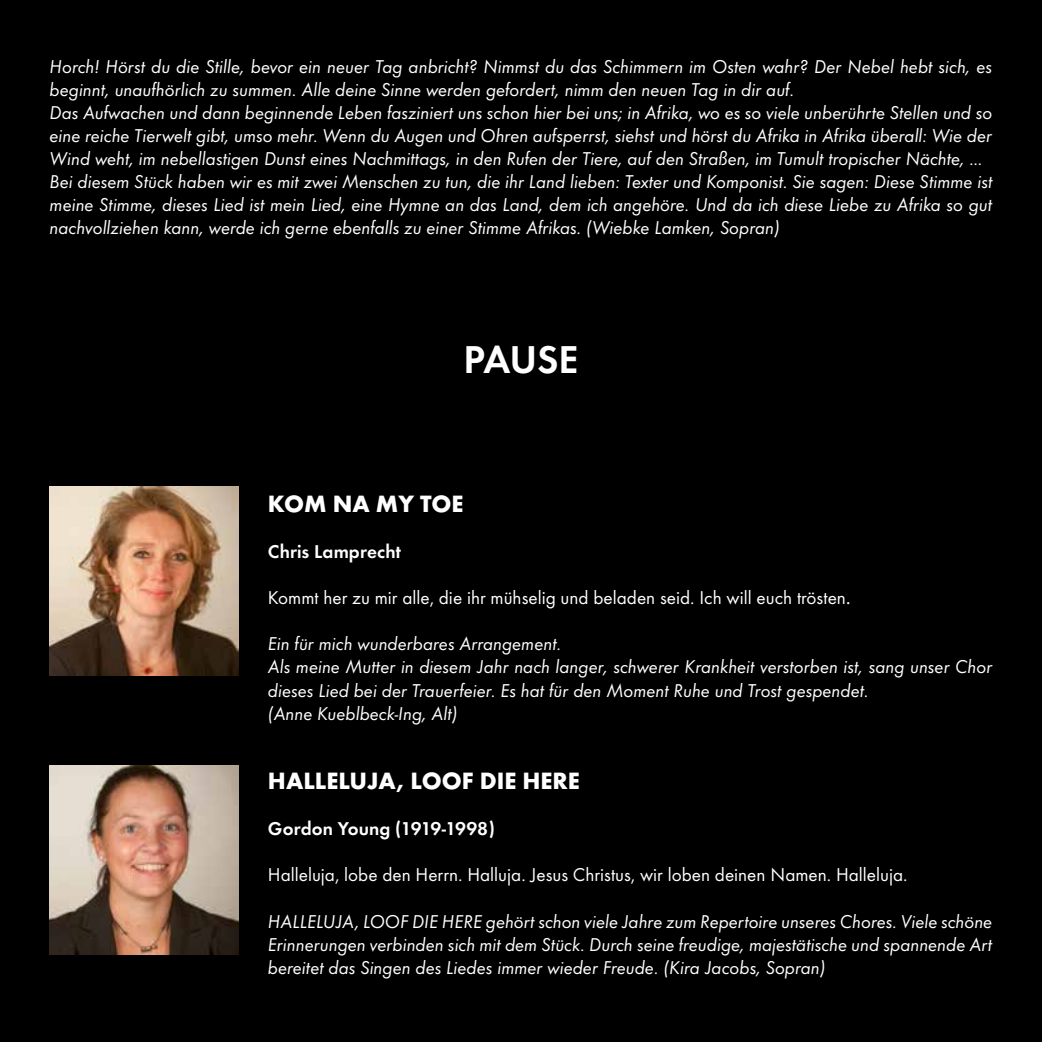
<style>
.page{position:relative;width:1042px;height:1042px;background:#000}
.page>*{position:absolute;margin:0;border:0;box-sizing:border-box;transform-origin:0 0}
.t1{font:600 40.25px "Futura T";letter-spacing:-.01em;color:#fff}
.t2{font:700 24.5px "Futura T";color:#fff}
.t3{font:italic 19.25px/23.1px "Futura T";color:#fff}
.t4{font:19.25px "Futura T";color:#fff}
.t5{font:600 19.25px "Futura T";letter-spacing:.005em;color:#fff}
.s1{font-family:"Minion Pro"}
</style>
<div class="page">
<img style="left:50px;top:487px;width:188px;height:188px">
<img style="left:50px;top:766px;width:188px;height:188px">
<p class="t3" style="left:50px;top:55px;width:944px">Horch! Hörst du die Stille, bevor ein neuer Tag anbricht? Nimmst du das Schimmern im Osten wahr? Der Nebel hebt sich, es beginnt, unaufhörlich zu summen. Alle deine Sinne werden gefordert, nimm den neuen Tag in dir auf.<br>Das Aufwachen und dann beginnende Leben fasziniert uns schon hier bei uns; in Afrika, wo es so viele unberührte Stellen und so eine reiche Tierwelt gibt, umso mehr. Wenn du Augen und Ohren aufsperrst, siehst und hörst du Afrika in Afrika überall: Wie der Wind weht, im nebellastigen Dunst eines Nachmittags, in den Rufen der Tiere, auf den Straßen, im Tumult tropischer Nächte, … Bei diesem Stück haben wir es mit zwei Menschen zu tun, die ihr Land lieben: Texter und Komponist. Sie sagen: Diese Stimme ist meine Stimme, dieses Lied ist mein Lied, eine Hymne an das Land, dem ich angehöre. Und da ich diese Liebe zu Afrika so gut nachvollziehen kann, werde ich gerne ebenfalls zu einer Stimme Afrikas. (Wiebke Lamken, Sopran)</p>
<h1 class="t1" style="left:463px;top:336px;width:117px">PAUSE</h1>
<p class="t2" style="left:268px;top:489px;width:197px">KOM NA MY TOE</p>
<p class="t5" style="left:268px;top:540px;width:135px">Chris Lamprecht</p>
<p class="t4" style="left:268px;top:586px;width:584px">Kommt her zu mir alle, die ihr mühselig und beladen seid. Ich will euch trösten<span class="s1">.</span></p>
<p class="t3" style="left:268px;top:632px;width:726px">Ein für mich wunderbares Arrangement.<br>Als meine Mutter in diesem Jahr nach langer, schwerer Krankheit verstorben ist, sang unser Chor dieses Lied bei der Trauerfeier. Es hat für den Moment Ruhe und Trost gespendet.<br>(Anne Kueblbeck-Ing, Alt)</p>
<p class="t2" style="left:268px;top:766px;width:313px">HALLELUJA, LOOF DIE HERE</p>
<p class="t5" style="left:268px;top:817px;width:228px">Gordon Young (1919-1998)</p>
<p class="t4" style="left:268px;top:864px;width:641px">Halleluja, lobe den Herrn. Halluja. Jesus Christus, wir loben deinen Namen. Halleluja.</p>
<p class="t3" style="left:268px;top:909px;width:726px;text-align:justify">HALLELUJA, LOOF DIE HERE gehört schon viele Jahre zum Repertoire unseres Chores. Viele schöne Erinnerungen verbinden sich mit dem Stück. Durch seine freudige, majestätische und spannende Art bereitet das Singen des Liedes immer wieder Freude. (Kira Jacobs, Sopran)</p>
</div>
